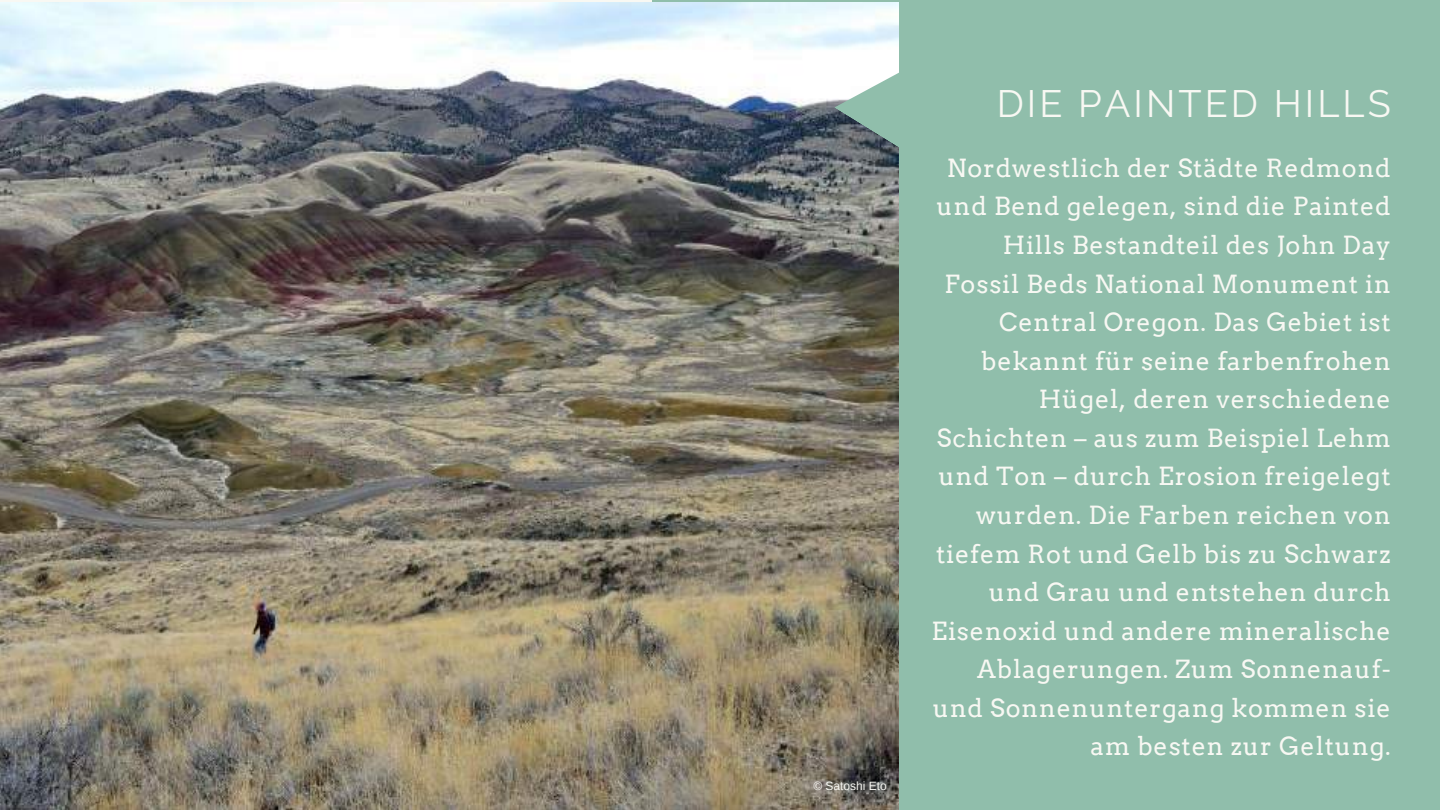
<style>
.page{position:relative;width:1440px;height:810px;background:#fff}
.page>*{position:absolute;margin:0;border:0;box-sizing:border-box;transform-origin:0 0}
.t1{font:38px "Raleway";letter-spacing:.08em;color:#f8f8f3}
.t2{font:25px/38.6px "Arvo";letter-spacing:.035em;color:#f8f8f3;text-align:right}
.t3{font:12px "Arimo";color:#f8f8f3}
</style>
<div class="page">
<div style="left:652px;top:0;width:788px;height:810px;background:#90beab"></div>
<img style="left:0;top:2px;width:899px;height:808px">
<svg style="left:834px;top:69px;width:65px;height:81px"></svg>
<p class="t3" style="left:813px;top:779px;width:75px">© Satoshi Eto</p>
<h1 class="t1" style="left:997px;top:82px;width:396px">DIE PAINTED HILLS</h1>
<p class="t2" style="left:932px;top:149px;width:461px">Nordwestlich der Städte Redmond und Bend gelegen, sind die Painted<br>Hills Bestandteil des John Day<br>Fossil Beds National Monument in<br>Central Oregon. Das Gebiet ist bekannt für seine farbenfrohen<br>Hügel, deren verschiedene<br>Schichten – aus zum Beispiel Lehm und Ton – durch Erosion freigelegt wurden. Die Farben reichen von tiefem Rot und Gelb bis zu Schwarz und Grau und entstehen durch<br>Eisenoxid und andere mineralische<br>Ablagerungen. Zum Sonnenauf&shy;und Sonnenuntergang kommen sie am besten zur Geltung.</p>
</div>
